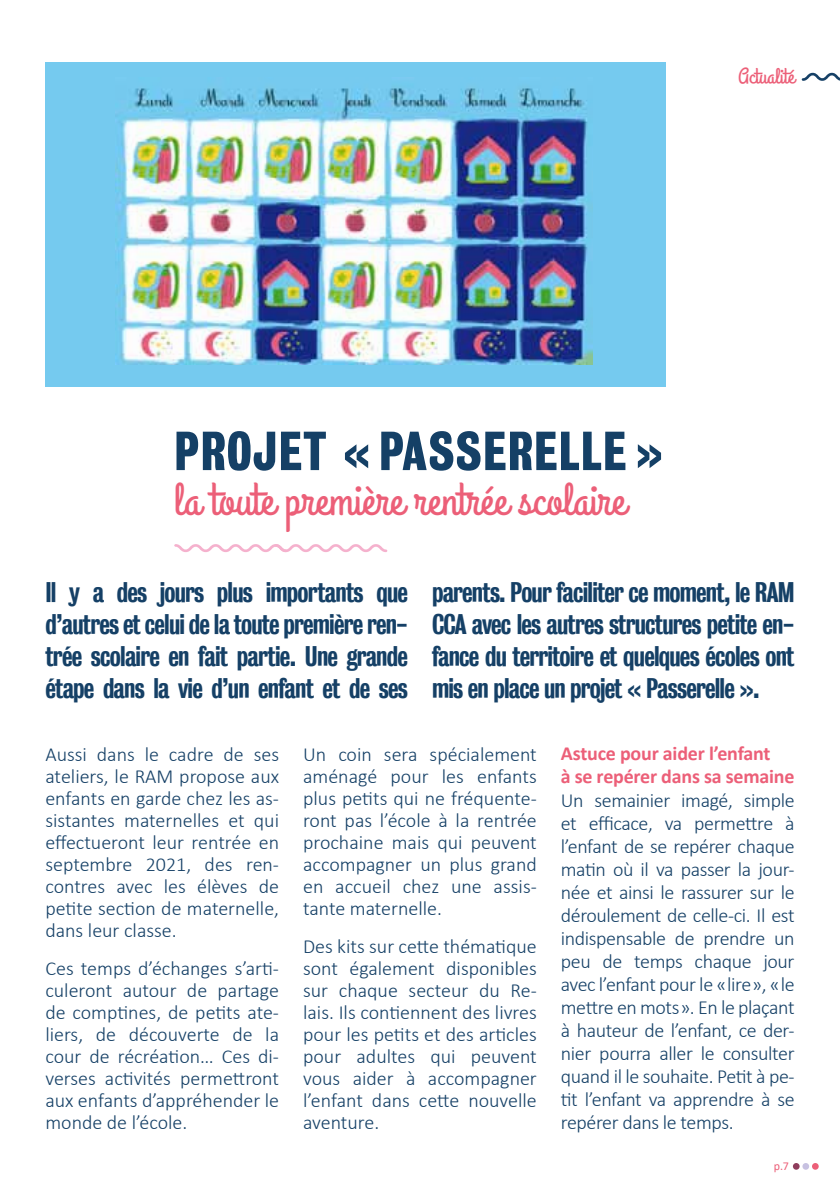
<style>
.page{position:relative;width:840px;height:1191px;background:#fff}
.page>*{position:absolute;margin:0;border:0;box-sizing:border-box;transform-origin:0 0}
.t1{font:50px "Bureau Grot Three Seven";letter-spacing:.03em;color:#154066}
.t2{font:46px "Grand Hotel";color:#ec5f78}
.t3{font:26px/32px "Bureau Grotesque Three Five";letter-spacing:-.03em;color:#154066;text-align:justify}
.t4{font:22px "Grand Hotel";color:#ec5f78}
.t5{font:300 20px/22px "Calibri";color:#154066;text-align:justify}
.t6{font:700 20px/23px "Calibri";letter-spacing:-.01em;color:#ec5f78}
.t7{font:12px "Calibri";color:#ec5f78}
</style>
<div class="page">
<svg style="left:811px;top:1163px;width:7px;height:6px"></svg>
<svg style="left:802px;top:1163px;width:6px;height:6px"></svg>
<div style="left:792px;top:1163px;width:7px;height:6px;background:#8f3d5c;border-radius:50%"></div>
<svg style="left:801px;top:73px;width:38px;height:8px"></svg>
<div style="left:45px;top:62px;width:620px;height:325px;background:#75caef"></div>
<img style="left:115px;top:87px;width:477px;height:278px">
<svg style="left:174px;top:544px;width:213px;height:8px"></svg>
<p class="t4" style="left:737px;top:62px;width:58px">Actualité</p>
<h1 class="t1" style="left:174px;top:422px;width:489px">PROJET « PASSERELLE »</h1>
<h2 class="t2" style="left:174px;top:470px;width:453px">la toute première rentrée scolaire</h2>
<h3 class="t3" style="left:45px;top:576px;width:364px">Il y a des jours plus importants que d’autres et celui de la toute première ren&shy;trée scolaire en fait partie. Une grande étape dans la vie d’un enfant et de ses</h3>
<h3 class="t3" style="left:432px;top:576px;width:364px">parents. Pour faciliter ce moment, le RAM CCA avec les autres structures petite en&shy;fance du territoire et quelques écoles ont mis en place un projet « Passerelle ».</h3>
<p class="t5" style="left:45px;top:743px;width:235px">Aussi dans le cadre de ses ateliers, le RAM propose aux enfants en garde chez les as&shy;sistantes maternelles et qui effectueront leur rentrée en septembre 2021, des ren&shy;contres avec les élèves de petite section de maternelle, dans leur classe.</p>
<p class="t5" style="left:45px;top:956px;width:235px">Ces temps d’échanges s’arti&shy;culeront autour de partage de comptines, de petits ate&shy;liers, de découverte de la cour de récréation… Ces di&shy;verses activités permettront aux enfants d’appréhender le monde de l’école.</p>
<p class="t5" style="left:303px;top:743px;width:235px">Un coin sera spécialement aménagé pour les enfants plus petits qui ne fréquente&shy;ront pas l’école à la rentrée prochaine mais qui peuvent accompagner un plus grand en accueil chez une assis&shy;tante maternelle.</p>
<p class="t5" style="left:303px;top:934px;width:235px">Des kits sur cette thématique sont également disponibles sur chaque secteur du Re&shy;lais. Ils contiennent des livres pour les petits et des articles pour adultes qui peuvent vous aider à accompagner l’enfant dans cette nouvelle aventure.</p>
<p class="t6" style="left:560px;top:742px;width:235px">Astuce pour aider l’enfant<br>à se repérer dans sa semaine</p>
<p class="t5" style="left:560px;top:788px;width:235px;line-height:23px">Un semainier imagé, simple et efficace, va permettre à l’enfant de se repérer chaque matin où il va passer la jour&shy;née et ainsi le rassurer sur le déroulement de celle-ci. Il est indispensable de prendre un peu de temps chaque jour avec l’enfant pour le « lire », « le mettre en mots ». En le plaçant à hauteur de l’enfant, ce der&shy;nier pourra aller le consulter quand il le souhaite. Petit à pe&shy;tit l’enfant va apprendre à se repérer dans le temps.</p>
<p class="t7" style="left:773px;top:1157px;width:17px">p.7</p>
</div>
